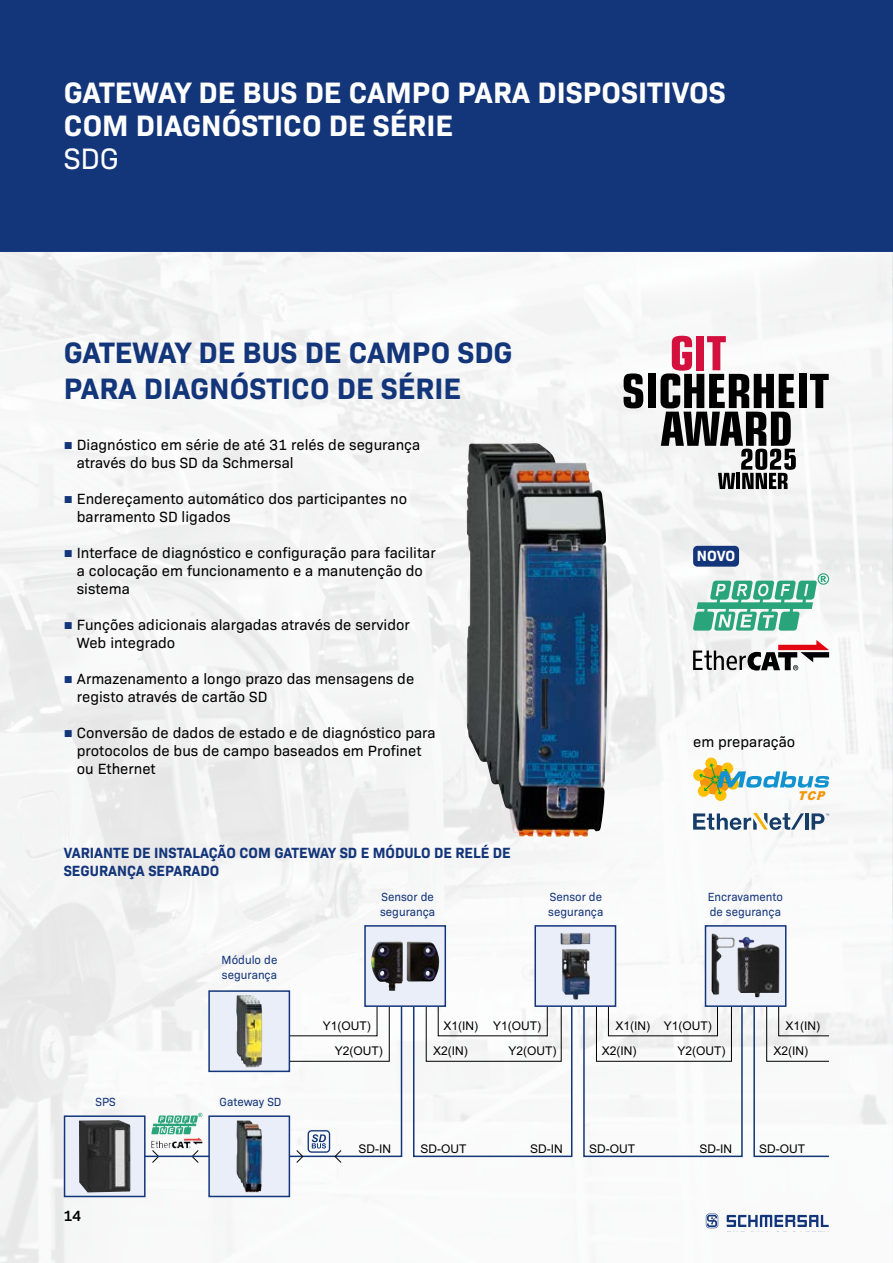
<style>
.page{position:relative;width:893px;height:1263px;background:#fff}
.page>*{position:absolute;margin:0;border:0;box-sizing:border-box;transform-origin:0 0}
.t1{font:700 30px/33px "Bio Sans";color:#fff}
.t2{font:700 30px/36px "Bio Sans";color:#13357a}
.t3{font:30px "Bio Sans";color:#fff}
.t4{font:15px/18px "Bio Sans";color:#000}
.t5{font:700 15px/18px "Bio Sans";color:#13357a}
.t6{font:700 15px "Bio Sans";color:#fff}
.t7{font:600 15px "Bio Sans";color:#000}
.t8{font:italic 900 12.3px "Arial";color:#f4950a;scale:.91 1}
.t9{font:12px "Arial";color:#000}
.t10{font:12px/15.1px "Bio Sans";color:#13357a}
.s1{font-family:"Arial";color:#13357a}
</style>
<div class="page">
<img style="left:0;top:252px;width:893px;height:1011px">
<div style="left:0;top:0;width:893px;height:252px;background:#13357a"></div>
<div style="left:693px;top:546px;width:46px;height:21px;background:#13357a;border-radius:4px"></div>
<svg style="left:727px;top:1215px;width:102px;height:12px"></svg>
<svg style="left:706px;top:1213px;width:12px;height:15px"></svg>
<img style="left:467px;top:443px;width:102px;height:394px">
<svg style="left:288px;top:1004px;width:540px;height:154px"></svg>
<svg style="left:290px;top:1005px;width:442px;height:57px"></svg>
<hr style="left:145px;top:1155px;width:64px;height:2px;background:#13357a">
<div style="left:208px;top:990px;width:82px;height:82px;background:#e9eef9;border:2px solid #13357a"></div>
<div style="left:209px;top:1116px;width:80px;height:80px;background:#e9eef9"></div>
<div style="left:208px;top:1115px;width:82px;height:82px;border:2px solid #13357a"></div>
<img style="left:236px;top:995px;width:26px;height:72px">
<div style="left:65px;top:1116px;width:80px;height:80px;background:#e9eef9"></div>
<div style="left:64px;top:1115px;width:82px;height:82px;border:2px solid #13357a"></div>
<img style="left:79px;top:1120px;width:51px;height:72px">
<div style="left:365px;top:926px;width:80px;height:80px;background:#e9eef9"></div>
<div style="left:364px;top:925px;width:82px;height:82px;border:2px solid #13357a"></div>
<div style="left:535px;top:926px;width:80px;height:80px;background:#e9eef9"></div>
<div style="left:534px;top:925px;width:82px;height:82px;border:2px solid #13357a"></div>
<svg style="left:708px;top:928px;width:75px;height:76px;background:#9da0a7"></svg>
<div style="left:705px;top:925px;width:81px;height:82px;border:2px solid #13357a"></div>
<img style="left:371px;top:941px;width:68px;height:50px">
<img style="left:561px;top:933px;width:29px;height:66px">
<img style="left:711px;top:933px;width:46px;height:64px">
<img style="left:236px;top:1163px;width:20px;height:29px">
<svg style="left:151px;top:1113px;width:191px;height:50px"></svg>
<svg style="left:693px;top:640px;width:136px;height:30px"></svg>
<svg style="left:705px;top:757px;width:12px;height:12px"></svg>
<div style="left:715px;top:789px;width:11px;height:12px;background:#fcc001;border-radius:50%"></div>
<div style="left:698px;top:785px;width:11px;height:12px;background:#fcc001;border-radius:50%"></div>
<div style="left:693px;top:769px;width:12px;height:12px;background:#fcc001;border-radius:50%"></div>
<svg style="left:699px;top:763px;width:130px;height:31px"></svg>
<hr style="left:805px;top:813px;width:3px;height:17px;background:#163c68">
<svg style="left:812px;top:813px;width:17px;height:17px"></svg>
<svg style="left:693px;top:813px;width:111px;height:17px"></svg>
<svg style="left:693px;top:573px;width:136px;height:58px"></svg>
<svg style="left:624px;top:373px;width:19px;height:35px"></svg>
<div style="left:648px;top:374px;width:8px;height:34px;background:#000"></div>
<div style="left:799px;top:374px;width:8px;height:34px;background:#000"></div>
<svg style="left:810px;top:374px;width:19px;height:34px"></svg>
<svg style="left:660px;top:336px;width:136px;height:153px"></svg>
<h1 class="t1" style="left:64px;top:73px;width:663px">GATEWAY DE BUS DE CAMPO PARA DISPOSITIVOS<br>COM DIAGNÓSTICO DE SÉRIE</h1>
<h1 class="t3" style="left:64px;top:136px;width:57px">SDG</h1>
<h1 class="t2" style="left:64px;top:332px;width:450px">GATEWAY DE BUS DE CAMPO SDG<br>PARA DIAGNÓSTICO DE SÉRIE</h1>
<p class="t4" style="left:77px;top:435px;width:345px;text-indent:-13px"><span class="s1">■</span> Diagnóstico em série de até 31 relés de segurança através do bus SD da Schmersal</p>
<p class="t4" style="left:77px;top:489px;width:332px;text-indent:-13px"><span class="s1">■</span> Endereçamento automático dos participantes no barramento SD ligados</p>
<p class="t4" style="left:77px;top:543px;width:360px;text-indent:-13px"><span class="s1">■</span> Interface de diagnóstico e configuração para facilitar a colocação em funcionamento e a manutenção do sistema</p>
<p class="t4" style="left:77px;top:615px;width:335px;text-indent:-13px"><span class="s1">■</span> Funções adicionais alargadas através de servidor<br>Web integrado</p>
<p class="t4" style="left:77px;top:669px;width:339px;text-indent:-13px"><span class="s1">■</span> Armazenamento a longo prazo das mensagens de registo através de cartão SD</p>
<p class="t4" style="left:77px;top:723px;width:360px;text-indent:-13px"><span class="s1">■</span> Conversão de dados de estado e de diagnóstico para protocolos de bus de campo baseados em Profinet ou Ethernet</p>
<p class="t5" style="left:64px;top:843px;width:448px">VARIANTE DE INSTALAÇÃO COM GATEWAY SD E MÓDULO DE RELÉ DE<br>SEGURANÇA SEPARADO</p>
<p class="t6" style="left:697px;top:544px;width:40px">NOVO</p>
<p class="t4" style="left:693px;top:732px;width:104px">em preparação</p>
<p class="t8" style="left:797px;top:787px;width:36px">TCP</p>
<p class="t10" style="left:222px;top:951px;width:57px">Módulo de segurança</p>
<p class="t10" style="left:96px;top:1093px;width:22px">SPS</p>
<p class="t10" style="left:220px;top:1093px;width:63px">Gateway SD</p>
<p class="t7" style="left:63px;top:1204px;width:19px">14</p>
<p class="t10" style="left:380px;top:888px;width:57px">Sensor de segurança</p>
<p class="t10" style="left:548px;top:888px;width:57px">Sensor de segurança</p>
<p class="t10" style="left:708px;top:888px;width:77px">Encravamento de segurança</p>
<p class="t9" style="left:323px;top:1017px;width:49px">Y1(OUT)</p>
<p class="t9" style="left:444px;top:1017px;width:99px">X1(IN) Y1(OUT)</p>
<p class="t9" style="left:615px;top:1017px;width:98px">X1(IN) Y1(OUT)</p>
<p class="t9" style="left:785px;top:1017px;width:36px">X1(IN)</p>
<p class="t9" style="left:335px;top:1043px;width:49px">Y2(OUT)</p>
<p class="t9" style="left:433px;top:1043px;width:36px">X2(IN)</p>
<p class="t9" style="left:509px;top:1043px;width:49px">Y2(OUT)</p>
<p class="t9" style="left:602px;top:1043px;width:36px">X2(IN)</p>
<p class="t9" style="left:677px;top:1043px;width:49px">Y2(OUT)</p>
<p class="t9" style="left:773px;top:1043px;width:36px">X2(IN)</p>
<p class="t9" style="left:358px;top:1140px;width:34px">SD-IN</p>
<p class="t9" style="left:420px;top:1140px;width:47px">SD-OUT</p>
<p class="t9" style="left:530px;top:1140px;width:34px">SD-IN</p>
<p class="t9" style="left:589px;top:1140px;width:47px">SD-OUT</p>
<p class="t9" style="left:699px;top:1140px;width:34px">SD-IN</p>
<p class="t9" style="left:759px;top:1140px;width:47px">SD-OUT</p>
</div>
